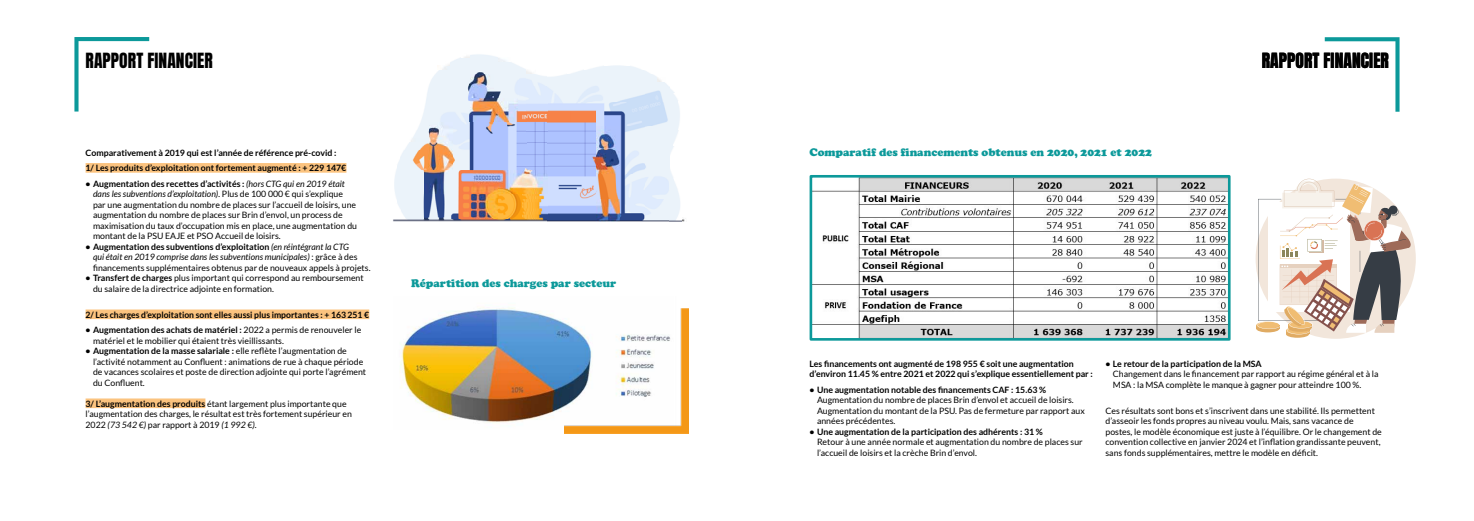
<style>
.page{position:relative;width:1474px;height:521px;background:#fff}
.page>*{position:absolute;margin:0;border:0;box-sizing:border-box;transform-origin:0 0}
.t1{font:17.5px "Anton";letter-spacing:.005em;color:#000}
.t2{font:900 11.38px "Cooper";color:#0c999a}
.t3{font:8.75px/10.5px "Lato";color:#000}
.t4{font:700 8.75px/15.5px "Lato";color:#000}
.s1{font-weight:700}
.s2{font-style:italic}
</style>
<div class="page">
<svg style="left:74px;top:37px;width:75px;height:75px"></svg>
<svg style="left:1324px;top:37px;width:75px;height:75px"></svg>
<div style="left:86px;top:163px;width:260px;height:10px;background:#fbc37f"></div>
<div style="left:86px;top:309px;width:283px;height:10px;background:#fbc37f"></div>
<div style="left:86px;top:398px;width:119px;height:10px;background:#fbc37f"></div>
<img style="left:400px;top:307px;width:164px;height:116px">
<img style="left:813px;top:179px;width:413px;height:158px">
<div style="left:809px;top:175px;width:421px;height:166px;border:3px solid #0c999a"></div>
<img style="left:564px;top:309px;width:124px;height:124px">
<img style="left:393px;top:218px;width:154px;height:4px">
<img style="left:547px;top:102px;width:123px;height:120px">
<img style="left:400px;top:170px;width:147px;height:48px">
<img style="left:394px;top:173px;width:2px;height:22px">
<svg style="left:670px;top:178px;width:8px;height:12px"></svg>
<img style="left:670px;top:89px;width:4px;height:89px">
<img style="left:400px;top:150px;width:29px;height:20px">
<img style="left:429px;top:122px;width:98px;height:48px">
<img style="left:527px;top:74px;width:20px;height:96px">
<img style="left:405px;top:142px;width:24px;height:8px">
<img style="left:674px;top:95px;width:4px;height:47px">
<img style="left:413px;top:130px;width:16px;height:8px">
<svg style="left:417px;top:122px;width:12px;height:8px"></svg>
<img style="left:678px;top:104px;width:2px;height:24px">
<img style="left:421px;top:110px;width:48px;height:12px">
<img style="left:469px;top:74px;width:49px;height:48px">
<img style="left:518px;top:66px;width:9px;height:56px">
<img style="left:449px;top:57px;width:21px;height:53px">
<img style="left:547px;top:74px;width:98px;height:28px">
<img style="left:645px;top:82px;width:25px;height:20px">
<svg style="left:645px;top:74px;width:17px;height:8px"></svg>
<img style="left:469px;top:54px;width:29px;height:20px">
<svg style="left:443px;top:65px;width:6px;height:4px"></svg>
<svg style="left:498px;top:58px;width:8px;height:3px"></svg>
<svg style="left:1285px;top:330px;width:23px;height:8px"></svg>
<div style="left:1256px;top:325px;width:23px;height:7px;background:#f1dabb;border-radius:50%"></div>
<hr style="left:1256px;top:325px;width:23px;height:4px;background:#e0ab63">
<svg style="left:1257px;top:179px;width:156px;height:155px"></svg>
<h1 class="t1" style="left:86px;top:52px;width:129px">RAPPORT FINANCIER</h1>
<h1 class="t1" style="left:1261px;top:51px;width:129px">RAPPORT FINANCIER</h1>
<p class="t4" style="left:86px;top:145px;width:262px">Comparativement à 2019 qui est l’année de référence pré-covid :<br>1/ Les produits d’exploitation ont fortement augmenté : + 229 147€</p>
<p class="t3" style="left:93px;top:178px;width:265px;text-indent:-7px"><span class="s1">• Augmentation des recettes d’activités :</span> <span class="s2">(hors CTG qui en 2019 était dans les subventions d’exploitation).</span> Plus de 100 000 € qui s’explique par une augmentation du nombre de places sur l’accueil de loisirs, une augmentation du nombre de places sur Brin d’envol, un process de maximisation du taux d’occupation mis en place, une augmentation du montant de la PSU EAJE et PSO Accueil de loisirs.</p>
<p class="t3" style="left:93px;top:241px;width:279px;text-indent:-7px"><span class="s1">• Augmentation des subventions d’exploitation</span> <span class="s2">(en réintégrant la CTG<br>qui était en 2019 comprise dans les subventions municipales)</span> : grâce à des financements supplémentaires obtenus par de nouveaux appels à projets.</p>
<p class="t3" style="left:93px;top:273px;width:272px;text-indent:-7px"><span class="s1">• Transfert de charges</span> plus important qui correspond au remboursement du salaire de la directrice adjointe en formation.</p>
<p class="t4" style="left:86px;top:307px;width:285px">2/ Les charges d’exploitation sont elles aussi plus importantes : + 163 251 €</p>
<p class="t3" style="left:93px;top:325px;width:270px;text-indent:-7px"><span class="s1">• Augmentation des achats de matériel :</span> 2022 a permis de renouveler le matériel et le mobilier qui étaient très vieillissants.</p>
<p class="t3" style="left:93px;top:346px;width:275px;text-indent:-7px"><span class="s1">• Augmentation de la masse salariale :</span> elle reflète l’augmentation de l’activité notamment au Confluent : animations de rue à chaque période de vacances scolaires et poste de direction adjointe qui porte l’agrément du Confluent.</p>
<p class="t3" style="left:86px;top:398px;width:268px"><span class="s1">3/ L’augmentation des produits</span> étant largement plus importante que l’augmentation des charges, le résultat est très fortement supérieur en<br>2022 <span class="s2">(73 542 €)</span> par rapport à 2019 <span class="s2">(1 992 €)</span>.</p>
<h2 class="t2" style="left:411px;top:276px;width:206px">Répartition des charges par secteur</h2>
<h2 class="t2" style="left:809px;top:146px;width:344px">Comparatif des financements obtenus en 2020, 2021 et 2022</h2>
<p class="t4" style="left:809px;top:358px;width:285px;line-height:10.5px">Les financements ont augmenté de 198 955 € soit une augmentation d’environ 11.45 % entre 2021 et 2022 qui s’explique essentiellement par :</p>
<p class="t4" style="left:809px;top:382px;width:238px">• Une augmentation notable des financements CAF : 15.63 %</p>
<p class="t3" style="left:817px;top:395px;width:269px">Augmentation du nombre de places Brin d’envol et accueil de loisirs.<br>Augmentation du montant de la PSU. Pas de fermeture par rapport aux années précédentes.</p>
<p class="t4" style="left:809px;top:424px;width:235px">• Une augmentation de la participation des adhérents : 31 %</p>
<p class="t3" style="left:817px;top:437px;width:267px">Retour à une année normale et augmentation du nombre de places sur l’accueil de loisirs et la crèche Brin d’envol.</p>
<p class="t4" style="left:1105px;top:356px;width:158px">• Le retour de la participation de la MSA</p>
<p class="t3" style="left:1112px;top:369px;width:267px">Changement dans le financement par rapport au régime général et à la<br>MSA : la MSA complète le manque à gagner pour atteindre 100 %.</p>
<p class="t3" style="left:1105px;top:405px;width:278px">Ces résultats sont bons et s’inscrivent dans une stabilité. Ils permettent d’asseoir les fonds propres au niveau voulu. Mais, sans vacance de postes, le modèle économique est juste à l’équilibre. Or le changement de convention collective en janvier 2024 et l’inflation grandissante peuvent, sans fonds supplémentaires, mettre le modèle en déficit.</p>
</div>
